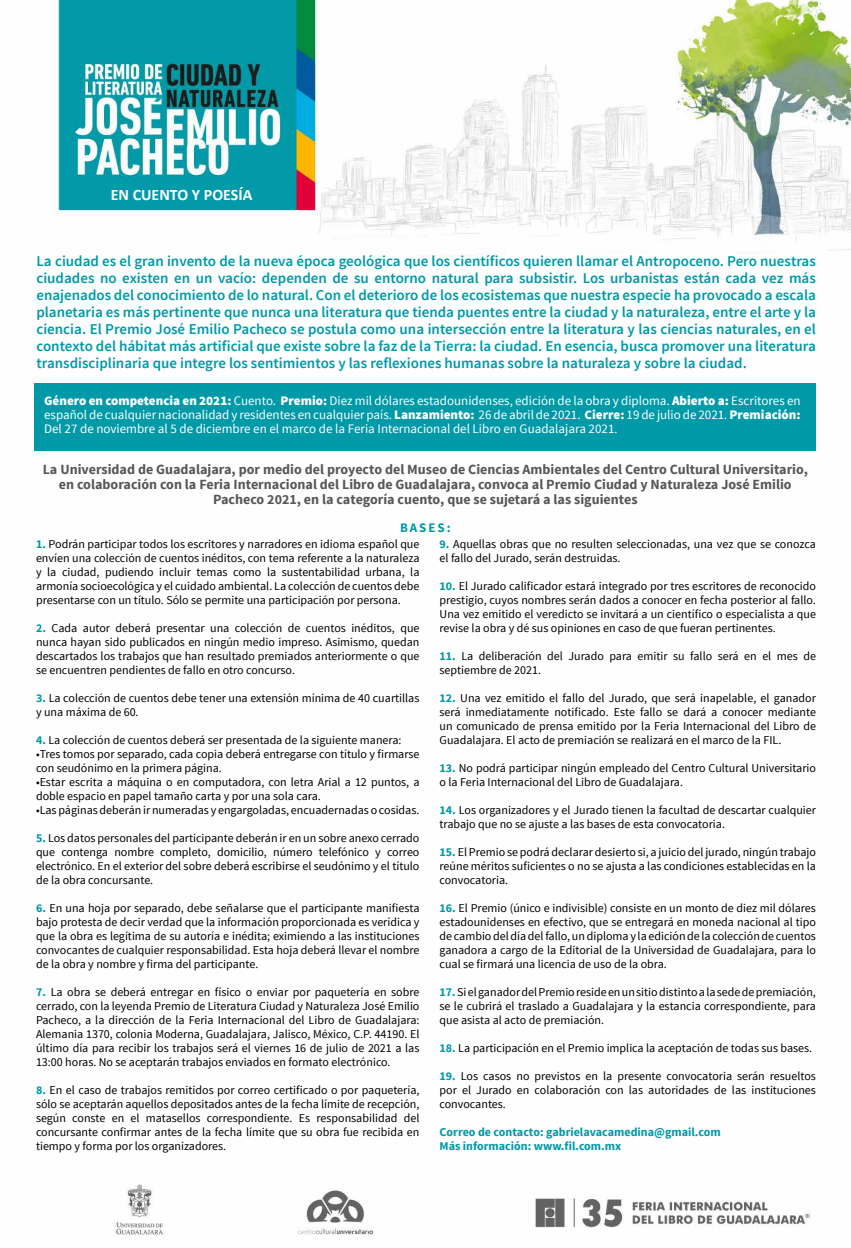
<style>
.page{position:relative;width:851px;height:1248px;background:#fff}
.page>*{position:absolute;margin:0;border:0;box-sizing:border-box;transform-origin:0 0}
.t1{font:700 16px "Calibri";color:#fff}
.t2{font:600 15px/17px "Source Sans Pro";color:#0099a8;text-align:justify}
.t3{font:700 14px/15px "Source Sans Pro";color:#575756;text-align:center}
.t4{font:13px/14px "Source Sans Pro";color:#fff;text-align:justify}
.t5{font:700 13px "Source Sans Pro";letter-spacing:.15em;color:#0099a8}
.t6{font:12px/14px "Source Sans Pro";color:#000;text-align:justify}
.t7{font:700 12px/14px "Source Sans Pro";color:#0099a8}
.s1{font-weight:900}
.s2{font-size:12px}
.s3{font-weight:700;color:#0099a8}
</style>
<div class="page">
<img style="left:53px;top:0;width:797px;height:1235px">
<div style="left:34px;top:383px;width:781px;height:68px;background:#0099a8"></div>
<h1 class="t1" style="left:111px;top:184px;width:143px">EN CUENTO Y POESÍA</h1>
<p class="t2" style="left:36px;top:253px;width:780px">La ciudad es el gran invento de la nueva época geológica que los científicos quieren llamar el Antropoceno. Pero nuestras ciudades no existen en un vacío: dependen de su entorno natural para subsistir. Los urbanistas están cada vez más enajenados del conocimiento de lo natural. Con el deterioro de los ecosistemas que nuestra especie ha provocado a escala planetaria es más pertinente que nunca una literatura que tienda puentes entre la ciudad y la naturaleza, entre el arte y la ciencia. El Premio José Emilio Pacheco se postula como una intersección entre la literatura y las ciencias naturales, en el contexto del hábitat más artificial que existe sobre la faz de la Tierra: la ciudad. En esencia, busca promover una literatura transdisciplinaria que integre los sentimientos y las reflexiones humanas sobre la naturaleza y sobre la ciudad.</p>
<p class="t4" style="left:44px;top:393px;width:757px"><span class="s1">Género en competencia en 2021:</span> Cuento. <span class="s1">Premio:</span> Diez mil dólares estadounidenses, edición de la obra y diploma. <span class="s1">Abierto a:</span> Escritores en español de cualquier nacionalidad y residentes en cualquier país. <span class="s1">Lanzamiento:</span> 26 de abril de 2021. <span class="s1">Cierre:</span> 19 de julio de 2021. <span class="s1">Premiación:<br></span>Del 27 de noviembre al 5 de diciembre en el marco de la Feria Internacional del Libro en Guadalajara 2021<span class="s2">.</span></p>
<p class="t3" style="left:43px;top:462px;width:766px">La Universidad de Guadalajara, por medio del proyecto del Museo de Ciencias Ambientales del Centro Cultural Universitario, en colaboración con la Feria Internacional del Libro de Guadalajara, convoca al Premio Ciudad y Naturaleza José Emilio<br>Pacheco 2021, en la categoría cuento, que se sujetará a las siguientes</p>
<p class="t5" style="left:400px;top:519px;width:52px">BASES:</p>
<p class="t6" style="left:36px;top:537px;width:385px"><span class="s3">1.</span> Podrán participar todos los escritores y narradores en idioma español que envíen una colección de cuentos inéditos, con tema referente a la naturaleza y la ciudad, pudiendo incluir temas como la sustentabilidad urbana, la armonía socioecológica y el cuidado ambiental. La colección de cuentos debe presentarse con un título. Sólo se permite una participación por persona.</p>
<p class="t6" style="left:36px;top:621px;width:385px"><span class="s3">2.</span> Cada autor deberá presentar una colección de cuentos inéditos, que nunca hayan sido publicados en ningún medio impreso. Asimismo, quedan descartados los trabajos que han resultado premiados anteriormente o que se encuentren pendientes de fallo en otro concurso.</p>
<p class="t6" style="left:36px;top:691px;width:385px"><span class="s3">3.</span> La colección de cuentos debe tener una extensión mínima de 40 cuartillas y una máxima de 60.</p>
<p class="t6" style="left:36px;top:733px;width:367px"><span class="s3">4.</span> La colección de cuentos deberá ser presentada de la siguiente manera:</p>
<p class="t6" style="left:36px;top:747px;width:385px">•Tres tomos por separado, cada copia deberá entregarse con título y firmarse con seudónimo en la primera página.</p>
<p class="t6" style="left:36px;top:775px;width:385px">•Estar escrita a máquina o en computadora, con letra Arial a 12 puntos, a doble espacio en papel tamaño carta y por una sola cara.</p>
<p class="t6" style="left:36px;top:803px;width:385px">•Las páginas deberán ir numeradas y engargoladas, encuadernadas o cosidas.</p>
<p class="t6" style="left:36px;top:831px;width:385px"><span class="s3">5.</span> Los datos personales del participante deberán ir en un sobre anexo cerrado que contenga nombre completo, domicilio, número telefónico y correo electrónico. En el exterior del sobre deberá escribirse el seudónimo y el título de la obra concursante.</p>
<p class="t6" style="left:36px;top:901px;width:385px"><span class="s3">6.</span> En una hoja por separado, debe señalarse que el participante manifiesta bajo protesta de decir verdad que la información proporcionada es verídica y que la obra es legítima de su autoría e inédita; eximiendo a las instituciones convocantes de cualquier responsabilidad. Esta hoja deberá llevar el nombre de la obra y nombre y firma del participante.</p>
<p class="t6" style="left:36px;top:985px;width:385px"><span class="s3">7.</span> La obra se deberá entregar en físico o enviar por paquetería en sobre cerrado, con la leyenda Premio de Literatura Ciudad y Naturaleza José Emilio Pacheco, a la dirección de la Feria Internacional del Libro de Guadalajara:<br>Alemania 1370, colonia Moderna, Guadalajara, Jalisco, México, C.P. 44190. El último día para recibir los trabajos será el viernes 16 de julio de 2021 a las 13:00 horas. No se aceptarán trabajos enviados en formato electrónico.</p>
<p class="t6" style="left:36px;top:1083px;width:385px"><span class="s3">8.</span> En el caso de trabajos remitidos por correo certificado o por paquetería, sólo se aceptarán aquellos depositados antes de la fecha límite de recepción, según conste en el matasellos correspondiente. Es responsabilidad del concursante confirmar antes de la fecha límite que su obra fue recibida en tiempo y forma por los organizadores.</p>
<p class="t6" style="left:439px;top:537px;width:378px"><span class="s3">9.</span> Aquellas obras que no resulten seleccionadas, una vez que se conozca el fallo del Jurado, serán destruidas.</p>
<p class="t6" style="left:439px;top:579px;width:378px"><span class="s3">10.</span> El Jurado calificador estará integrado por tres escritores de reconocido prestigio, cuyos nombres serán dados a conocer en fecha posterior al fallo.<br>Una vez emitido el veredicto se invitará a un científico o especialista a que revise la obra y dé sus opiniones en caso de que fueran pertinentes.</p>
<p class="t6" style="left:439px;top:649px;width:378px"><span class="s3">11.</span> La deliberación del Jurado para emitir su fallo será en el mes de septiembre de 2021.</p>
<p class="t6" style="left:439px;top:691px;width:378px"><span class="s3">12.</span> Una vez emitido el fallo del Jurado, que será inapelable, el ganador será inmediatamente notificado. Este fallo se dará a conocer mediante un comunicado de prensa emitido por la Feria Internacional del Libro de Guadalajara. El acto de premiación se realizará en el marco de la FIL.</p>
<p class="t6" style="left:439px;top:761px;width:378px"><span class="s3">13.</span> No podrá participar ningún empleado del Centro Cultural Universitario o la Feria Internacional del Libro de Guadalajara.</p>
<p class="t6" style="left:439px;top:803px;width:378px"><span class="s3">14.</span> Los organizadores y el Jurado tienen la facultad de descartar cualquier trabajo que no se ajuste a las bases de esta convocatoria.</p>
<p class="t6" style="left:439px;top:845px;width:378px"><span class="s3">15.</span> El Premio se podrá declarar desierto si, a juicio del jurado, ningún trabajo reúne méritos suficientes o no se ajusta a las condiciones establecidas en la convocatoria.</p>
<p class="t6" style="left:439px;top:901px;width:378px"><span class="s3">16.</span> El Premio (único e indivisible) consiste en un monto de diez mil dólares estadounidenses en efectivo, que se entregará en moneda nacional al tipo de cambio del día del fallo, un diploma y la edición de la colección de cuentos ganadora a cargo de la Editorial de la Universidad de Guadalajara, para lo cual se firmará una licencia de uso de la obra.</p>
<p class="t6" style="left:439px;top:985px;width:378px"><span class="s3">17.</span> Si el ganador del Premio reside en un sitio distinto a la sede de premiación, se le cubrirá el traslado a Guadalajara y la estancia correspondiente, para que asista al acto de premiación.</p>
<p class="t6" style="left:439px;top:1041px;width:374px"><span class="s3">18.</span> La participación en el Premio implica la aceptación de todas sus bases.</p>
<p class="t6" style="left:439px;top:1069px;width:378px"><span class="s3">19.</span> Los casos no previstos en la presente convocatoria serán resueltos por el Jurado en colaboración con las autoridades de las instituciones convocantes.</p>
<p class="t7" style="left:439px;top:1125px;width:282px">Correo de contacto: gabrielavacamedina@gmail.com<br>Más información: www.fil.com.mx</p>
</div>
